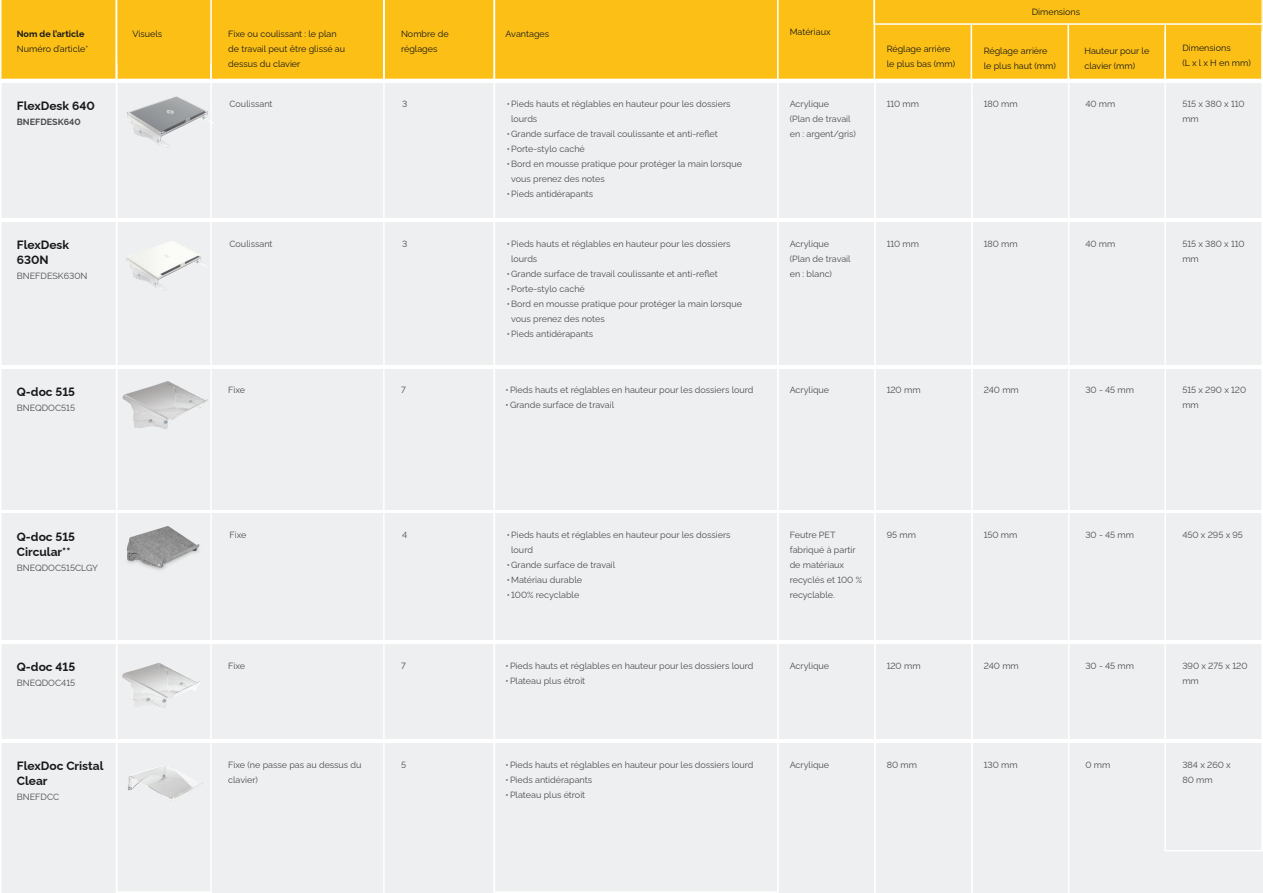
<style>
.page{position:relative;width:1263px;height:893px;background:#fff}
.page>*{position:absolute;margin:0;border:0;box-sizing:border-box;transform-origin:0 0}
.t1{font:700 12px/15px "Raleway";color:#18181a}
.t2{font:9px/15px "Raleway";color:#4d4c4f}
.t3{font:9px/15px "Raleway";color:#18181a}
.t4{font:700 9px "Raleway";color:#18181a}
.t5{font:700 9px "Raleway";color:#4d4c4f}
</style>
<div class="page">
<div style="left:0;top:743px;width:1263px;height:150px;background:#edeff0"></div>
<div style="left:0;top:644px;width:1263px;height:95px;background:#edeff0"></div>
<img style="left:122px;top:663px;width:79px;height:45px">
<div style="left:0;top:369px;width:1263px;height:140px;background:#edeff0"></div>
<div style="left:0;top:514px;width:1263px;height:126px;background:#edeff0"></div>
<img style="left:126px;top:526px;width:74px;height:44px">
<div style="left:0;top:222px;width:1263px;height:143px;background:#edeff0"></div>
<img style="left:126px;top:241px;width:81px;height:50px">
<div style="left:0;top:83px;width:1263px;height:135px;background:#edeff0"></div>
<img style="left:127px;top:96px;width:87px;height:53px">
<div style="left:1165px;top:0;width:97px;height:79px;background:#fbbf16"></div>
<div style="left:1164px;top:0;width:99px;height:80px;border:2px solid #fff"></div>
<div style="left:1067px;top:24px;width:99px;height:56px;background:#fbbf16;border:2px solid #fff"></div>
<div style="left:971px;top:0;width:97px;height:79px;background:#fbbf16"></div>
<div style="left:970px;top:0;width:99px;height:80px;border:2px solid #fff"></div>
<div style="left:874px;top:0;width:97px;height:79px;background:#fbbf16"></div>
<div style="left:777px;top:0;width:97px;height:79px;background:#fbbf16"></div>
<div style="left:777px;top:0;width:98px;height:80px;border:2px solid #fff"></div>
<div style="left:874px;top:0;width:388px;height:24px;background:#fbbf16"></div>
<div style="left:873px;top:0;width:390px;height:25px;border:2px solid #fff"></div>
<div style="left:494px;top:0;width:284px;height:79px;background:#fbbf16"></div>
<div style="left:494px;top:0;width:284px;height:80px;border:2px solid #fff"></div>
<div style="left:211px;top:0;width:173px;height:79px;background:#fbbf16"></div>
<div style="left:115px;top:0;width:96px;height:79px;background:#fbbf16"></div>
<div style="left:114px;top:0;width:98px;height:80px;border:2px solid #fff"></div>
<svg style="left:1262px;top:0;width:1px;height:31px"></svg>
<div style="left:1164px;top:31px;width:99px;height:820px;border:2px solid #fff"></div>
<svg style="left:383px;top:0;width:112px;height:893px"></svg>
<svg style="left:0;top:0;width:117px;height:893px"></svg>
<svg style="left:778px;top:83px;width:95px;height:810px"></svg>
<div style="left:494px;top:81px;width:284px;height:812px;border:2px solid #fff"></div>
<svg style="left:873px;top:79px;width:97px;height:814px"></svg>
<svg style="left:970px;top:76px;width:100px;height:817px"></svg>
<img style="left:97px;top:359px;width:112px;height:90px">
<img style="left:128px;top:766px;width:75px;height:35px">
<div style="left:116px;top:63px;width:96px;height:830px;border:2px solid #fff"></div>
<p class="t3" style="left:1032px;top:3px;width:50px">Dimensions</p>
<p class="t4" style="left:17px;top:26px;width:69px">Nom de l’article</p>
<p class="t3" style="left:17px;top:40px;width:73px">Numéro d’article*</p>
<p class="t3" style="left:132px;top:25px;width:31px">Visuels</p>
<p class="t3" style="left:228px;top:25px;width:118px">Fixe ou coulissant : le plan de travail peut être glissé au dessus du clavier</p>
<p class="t3" style="left:401px;top:25px;width:49px">Nombre de réglages</p>
<p class="t3" style="left:505px;top:25px;width:45px">Avantages</p>
<p class="t3" style="left:790px;top:24px;width:42px">Matériaux</p>
<p class="t3" style="left:887px;top:41px;width:70px">Réglage arrière le plus bas (mm)</p>
<p class="t3" style="left:1182px;top:39px;width:70px">Dimensions<br>(L x l x H en mm)</p>
<p class="t3" style="left:1084px;top:42px;width:66px">Hauteur pour le clavier (mm)</p>
<p class="t3" style="left:984px;top:42px;width:74px">Réglage arrière le plus haut (mm)</p>
<h1 class="t1" style="left:17px;top:97px;width:80px">FlexDesk 640</h1>
<p class="t5" style="left:17px;top:115px;width:65px">BNEFDESK640</p>
<p class="t2" style="left:229px;top:96px;width:45px">Coulissant</p>
<p class="t2" style="left:402px;top:96px;width:7px">3</p>
<p class="t2" style="left:511px;top:96px;width:221px;text-indent:-4px">•Pieds hauts et réglables en hauteur pour les dossiers lourds</p>
<p class="t2" style="left:507px;top:126px;width:213px">• Grande surface de travail coulissante et anti-reflet</p>
<p class="t2" style="left:507px;top:141px;width:80px">•Porte-stylo caché</p>
<p class="t2" style="left:511px;top:156px;width:232px;text-indent:-4px">•Bord en mousse pratique pour protéger la main lorsque vous prenez des notes</p>
<p class="t2" style="left:507px;top:186px;width:88px">•Pieds antidérapants</p>
<p class="t2" style="left:790px;top:96px;width:68px">Acrylique<br>(Plan de travail en : argent/gris)</p>
<p class="t2" style="left:887px;top:96px;width:34px">110 mm</p>
<p class="t2" style="left:984px;top:96px;width:36px">180 mm</p>
<p class="t2" style="left:1085px;top:96px;width:32px">40 mm</p>
<p class="t2" style="left:1182px;top:96px;width:64px">515 x 380 x 110 mm</p>
<h1 class="t1" style="left:17px;top:236px;width:54px">FlexDesk<br>630N</h1>
<p class="t2" style="left:17px;top:268px;width:72px">BNEFDESK630N</p>
<p class="t2" style="left:229px;top:235px;width:45px">Coulissant</p>
<p class="t2" style="left:402px;top:235px;width:7px">3</p>
<p class="t2" style="left:511px;top:235px;width:221px;text-indent:-4px">•Pieds hauts et réglables en hauteur pour les dossiers lourds</p>
<p class="t2" style="left:507px;top:265px;width:213px">• Grande surface de travail coulissante et anti-reflet</p>
<p class="t2" style="left:507px;top:280px;width:80px">•Porte-stylo caché</p>
<p class="t2" style="left:511px;top:295px;width:232px;text-indent:-4px">•Bord en mousse pratique pour protéger la main lorsque vous prenez des notes</p>
<p class="t2" style="left:507px;top:325px;width:88px">•Pieds antidérapants</p>
<p class="t2" style="left:790px;top:235px;width:63px">Acrylique (Plan de travail en : blanc)</p>
<p class="t2" style="left:887px;top:235px;width:34px">110 mm</p>
<p class="t2" style="left:984px;top:235px;width:36px">180 mm</p>
<p class="t2" style="left:1085px;top:235px;width:32px">40 mm</p>
<p class="t2" style="left:1182px;top:235px;width:64px">515 x 380 x 110 mm</p>
<h1 class="t1" style="left:17px;top:383px;width:60px">Q-doc 515</h1>
<p class="t2" style="left:17px;top:399px;width:60px">BNEQDOC515</p>
<p class="t2" style="left:228px;top:381px;width:18px">Fixe</p>
<p class="t2" style="left:401px;top:381px;width:6px">7</p>
<p class="t2" style="left:505px;top:381px;width:249px">•Pieds hauts et réglables en hauteur pour les dossiers lourd</p>
<p class="t2" style="left:505px;top:396px;width:110px">• Grande surface de travail</p>
<p class="t2" style="left:790px;top:381px;width:41px">Acrylique</p>
<p class="t2" style="left:1085px;top:381px;width:50px">30 - 45 mm</p>
<p class="t2" style="left:1182px;top:381px;width:65px">515 x 290 x 120 mm</p>
<p class="t2" style="left:887px;top:381px;width:35px">120 mm</p>
<p class="t2" style="left:984px;top:381px;width:37px">240 mm</p>
<h1 class="t1" style="left:17px;top:528px;width:60px">Q-doc 515<br>Circular**</h1>
<p class="t2" style="left:17px;top:559px;width:83px">BNEQDOC515CLGY</p>
<p class="t2" style="left:229px;top:526px;width:18px">Fixe</p>
<p class="t2" style="left:402px;top:526px;width:7px">4</p>
<p class="t2" style="left:507px;top:526px;width:225px">•Pieds hauts et réglables en hauteur pour les dossiers</p>
<p class="t2" style="left:1085px;top:526px;width:50px">30 - 45 mm</p>
<p class="t2" style="left:1182px;top:526px;width:62px">450 x 295 x 95</p>
<p class="t2" style="left:511px;top:541px;width:23px">lourd</p>
<p class="t2" style="left:507px;top:556px;width:110px">• Grande surface de travail</p>
<p class="t2" style="left:507px;top:571px;width:77px">• Matériau durable</p>
<p class="t2" style="left:507px;top:586px;width:74px">• 100% recyclable</p>
<p class="t2" style="left:887px;top:526px;width:31px">95 mm</p>
<p class="t2" style="left:984px;top:526px;width:35px">150 mm</p>
<p class="t2" style="left:790px;top:526px;width:74px">Feutre PET fabriqué à partir de matériaux recyclés et 100 % recyclable.</p>
<h1 class="t1" style="left:17px;top:658px;width:60px">Q-doc 415</h1>
<p class="t2" style="left:17px;top:675px;width:60px">BNEQDOC415</p>
<p class="t2" style="left:228px;top:657px;width:18px">Fixe</p>
<p class="t2" style="left:401px;top:657px;width:6px">7</p>
<p class="t2" style="left:505px;top:657px;width:249px">•Pieds hauts et réglables en hauteur pour les dossiers lourd</p>
<p class="t2" style="left:505px;top:672px;width:81px">•Plateau plus étroit</p>
<p class="t2" style="left:790px;top:657px;width:41px">Acrylique</p>
<p class="t2" style="left:1085px;top:657px;width:50px">30 - 45 mm</p>
<p class="t2" style="left:1182px;top:657px;width:67px">390 x 275 x 120 mm</p>
<p class="t2" style="left:887px;top:657px;width:35px">120 mm</p>
<p class="t2" style="left:984px;top:657px;width:37px">240 mm</p>
<h1 class="t1" style="left:17px;top:757px;width:88px">FlexDoc Cristal<br>Clear</h1>
<p class="t2" style="left:17px;top:789px;width:44px">BNEFDCC</p>
<p class="t2" style="left:228px;top:756px;width:135px">Fixe (ne passe pas au dessus du clavier)</p>
<p class="t2" style="left:401px;top:756px;width:7px">5</p>
<p class="t2" style="left:505px;top:756px;width:249px">•Pieds hauts et réglables en hauteur pour les dossiers lourd</p>
<p class="t2" style="left:505px;top:771px;width:88px">•Pieds antidérapants</p>
<p class="t2" style="left:505px;top:786px;width:81px">•Plateau plus étroit</p>
<p class="t2" style="left:790px;top:756px;width:41px">Acrylique</p>
<p class="t2" style="left:1085px;top:756px;width:26px">0 mm</p>
<p class="t2" style="left:1182px;top:756px;width:50px">384 x 260 x<br>80 mm</p>
<p class="t2" style="left:887px;top:756px;width:32px">80 mm</p>
<p class="t2" style="left:984px;top:756px;width:35px">130 mm</p>
</div>
